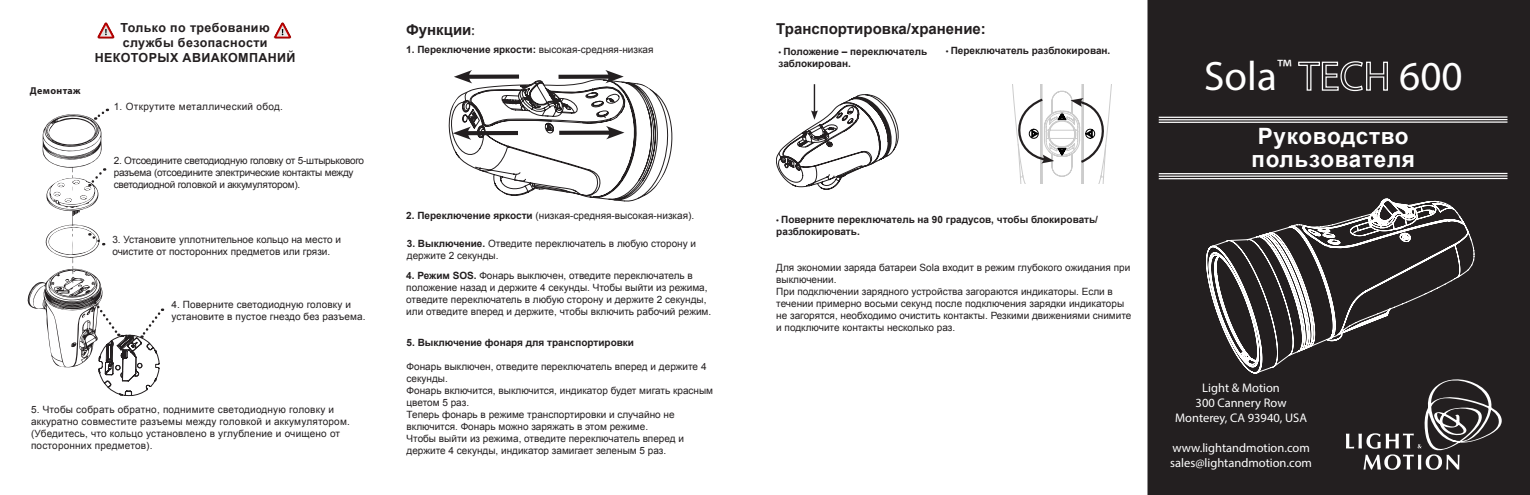
<style>
.page{position:relative;width:1530px;height:495px;background:#fff}
.page>*{position:absolute;margin:0;border:0;box-sizing:border-box;transform-origin:0 0}
.t1{font:41.25px "Myriad Pro";color:#fff}
.t2{font:700 22.5px "Arial";letter-spacing:.03em;color:#fff}
.t3{font:700 15px "Arial";color:#231f20}
.t4{font:12.5px "Myriad Pro";color:#fff}
.t5{font:700 12.5px "Arial";letter-spacing:.03em;color:#231f20}
.t6{font:10px/12px "Arial";color:#231f20}
.t7{font:700 10px/12px "Arial";color:#231f20}
.t8{font:10px/12px "Arial";letter-spacing:.02em;color:#231f20}
.t9{font:10px/12px "Arial";letter-spacing:-.025em;color:#231f20}
.t10{font:10px "Arial";letter-spacing:.03em;color:#231f20}
.t11{font:700 10px "Myriad Pro";letter-spacing:.035em;color:#231f20}
.s1{font-family:"Myriad Pro";font-weight:400}
.s2{font-weight:400}
.s3{font-weight:700}
</style>
<div class="page">
<div style="left:1148px;top:0;width:382px;height:495px;background:#231f20"></div>
<svg style="left:1298px;top:61px;width:91px;height:31px;background:#524f50"></svg>
<hr style="left:1159px;top:116px;width:348px;height:2px;background:#fff">
<hr style="left:1159px;top:119px;width:348px;height:1px;background:#fff">
<hr style="left:1159px;top:121px;width:348px;height:2px;background:#fff">
<svg style="left:1346px;top:377px;width:161px;height:93px;background:#403c3d"></svg>
<hr style="left:1159px;top:173px;width:348px;height:1px;background:#fff">
<hr style="left:1159px;top:175px;width:348px;height:2px;background:#fff">
<hr style="left:1159px;top:178px;width:348px;height:1px;background:#fff">
<svg style="left:1257px;top:199px;width:217px;height:174px;background:#413e3f"></svg>
<svg style="left:1206px;top:199px;width:51px;height:174px;background:#484546"></svg>
<svg style="left:27px;top:108px;width:136px;height:289px"></svg>
<svg style="left:97px;top:22px;width:18px;height:17px"></svg>
<svg style="left:273px;top:22px;width:19px;height:17px"></svg>
<svg style="left:449px;top:70px;width:224px;height:132px"></svg>
<svg style="left:776px;top:84px;width:122px;height:105px"></svg>
<svg style="left:1012px;top:84px;width:100px;height:99px"></svg>
<p class="t11" style="left:30px;top:84px;width:52px">Демонтаж</p>
<p class="t5" style="left:121px;top:19px;width:151px">Только по требованию</p>
<p class="t5" style="left:123px;top:34px;width:146px">службы безопасности</p>
<p class="t5" style="left:95px;top:49px;width:202px">НЕКОТОРЫХ АВИАКОМПАНИЙ</p>
<p class="t10" style="left:114px;top:100px;width:171px">1. Открутите металлический обод.</p>
<p class="t9" style="left:114px;top:154px;width:252px">2. Отсоедините светодиодную головку от 5-штырькового разъема (отсоедините электрические контакты между светодиодной головкой и аккумулятором).</p>
<p class="t6" style="left:112px;top:234px;width:230px">3. Установите уплотнительное кольцо на место и очистите от посторонних предметов или грязи.</p>
<p class="t6" style="left:171px;top:298px;width:196px">4. Поверните светодиодную головку и установите в пустое гнездо без разъема.</p>
<p class="t8" style="left:31px;top:403px;width:320px">5. Чтобы собрать обратно, поднимите светодиодную головку и аккуратно совместите разъемы между головкой и аккумулятором. (Убедитесь, что кольцо установлено в углубление и очищено от посторонних предметов).</p>
<p class="t3" style="left:406px;top:20px;width:70px">Функции<span class="s1">:</span></p>
<p class="t3" style="left:776px;top:18px;width:211px">Транспортировка/хранение:</p>
<p class="t7" style="left:778px;top:46px;width:150px"><span class="s1">•</span> Положение – переключатель заблокирован.</p>
<p class="t7" style="left:946px;top:45px;width:166px"><span class="s1">•</span> Переключатель разблокирован.</p>
<p class="t7" style="left:406px;top:43px;width:249px">1. Переключение яркости: <span class="s2">высокая-средняя-низкая</span></p>
<p class="t6" style="left:406px;top:210px;width:290px"><span class="s3">2. Переключение яркости</span> (низкая-средняя-высокая-низкая).</p>
<p class="t6" style="left:407px;top:238px;width:291px"><span class="s3">3. Выключение.</span> Отведите переключатель в любую сторону и держите 2 секунды.</p>
<p class="t6" style="left:406px;top:270px;width:306px"><span class="s3">4. Режим SOS.</span> Фонарь выключен, отведите переключатель в положение назад и держите 4 секунды. Чтобы выйти из режима, отведите переключатель в любую сторону и держите 2 секунды, или отведите вперед и держите, чтобы включить рабочий режим.</p>
<p class="t7" style="left:407px;top:336px;width:229px">5. Выключение фонаря для транспортировки</p>
<p class="t6" style="left:407px;top:360px;width:301px">Фонарь выключен, отведите переключатель вперед и держите 4 секунды.</p>
<p class="t6" style="left:407px;top:384px;width:308px">Фонарь включится, выключится, индикатор будет мигать красным цветом 5 раз.</p>
<p class="t6" style="left:407px;top:408px;width:270px">Теперь фонарь в режиме транспортировки и случайно не включится. Фонарь можно заряжать в этом режиме.</p>
<p class="t6" style="left:407px;top:432px;width:279px">Чтобы выйти из режима, отведите переключатель вперед и держите 4 секунды, индикатор замигает зеленым 5 раз.</p>
<p class="t7" style="left:776px;top:213px;width:323px"><span class="s1">•</span> Поверните переключатель на 90 градусов, чтобы блокировать/ разблокировать.</p>
<p class="t6" style="left:776px;top:262px;width:356px">Для экономии заряда батареи Sola входит в режим глубокого ожидания при выключении.</p>
<p class="t6" style="left:776px;top:286px;width:357px">При подключении зарядного устройства загораются индикаторы. Если в течении примерно восьми секунд после подключения зарядки индикаторы не загорятся, необходимо очистить контакты. Резкими движениями снимите и подключите контакты несколько раз.</p>
<p class="t1" style="left:1204px;top:51px;width:89px">Sola<sup>™</sup></p>
<p class="t1" style="left:1399px;top:51px;width:65px">600</p>
<p class="t2" style="left:1258px;top:121px;width:152px">Руководство</p>
<p class="t2" style="left:1251px;top:144px;width:165px">пользователя</p>
<p class="t4" style="left:1202px;top:380px;width:79px">Light &amp; Motion</p>
<p class="t4" style="left:1196px;top:395px;width:92px">300 Cannery Row</p>
<p class="t4" style="left:1175px;top:410px;width:133px">Monterey, CA 93940, USA</p>
<p class="t4" style="left:1172px;top:440px;width:139px">www.lightandmotion.com</p>
<p class="t4" style="left:1170px;top:455px;width:143px">sales@lightandmotion.com</p>
</div>
